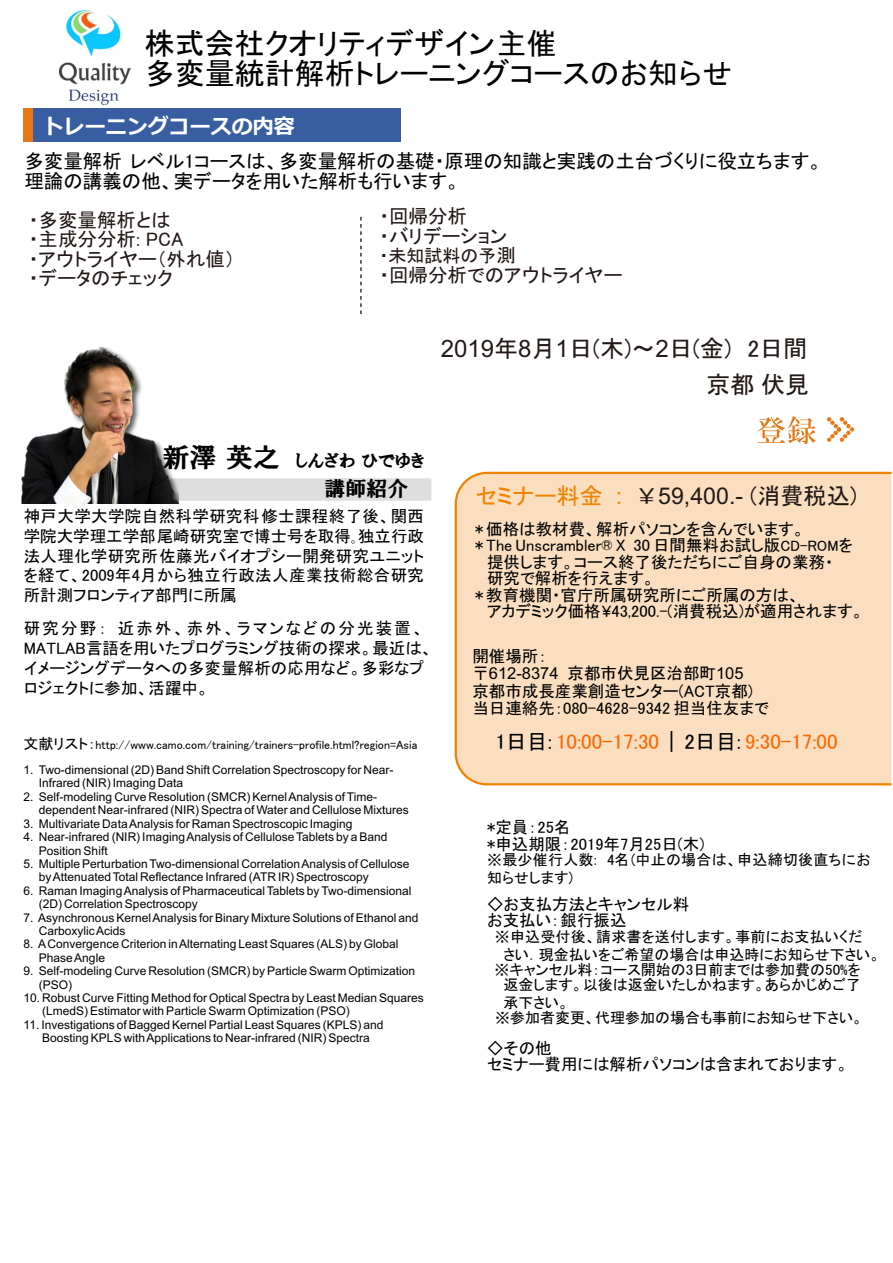
<style>
.page{position:relative;width:893px;height:1263px;background:#fff}
.page>*{position:absolute;margin:0;border:0;box-sizing:border-box;transform-origin:0 0}
.t1{font:30px/30px "MS P Gothic";color:#000}
.t2{font:24px/36.2px "MS P Gothic";color:#231916;text-align:right}
.t3{font:23.1px "Arial";color:#231916}
.t4{font:21px "MS P Gothic";color:#f60}
.t5{font:700 21px "Meiryo";color:#fff}
.t6{font:21px "HGP Soei Presence EB";color:#000}
.t7{font:19.5px/19.5px "MS P Gothic";color:#000}
.t8{font:19.5px/19.5px "MS P Gothic";color:#231916}
.t9{font:18px "HGP Soei Presence EB";color:#000}
.t10{font:18px "MS P Gothic";color:#231916}
.t11{font:16.5px/19.8px "MS P Gothic";color:#000}
.t12{font:16.5px "Arial";color:#000}
.t13{font:15px/18px "MS P Gothic";color:#000}
.t14{font:12px/13.4px "Arial";color:#000}
.t15{font:12px "MS P Gothic";color:#000}
.s1{font-size:19.5px}
.s2{font-family:"Arial"}
.s3{font-size:27px}
.s4{font-size:15px}
.s5{font-family:"MS P Gothic";color:#f08300}
.s6{color:#f08300}
.s7{font-family:"MS P Gothic"}
.s8{color:#000}
</style>
<div class="page">
<div style="left:23px;top:108px;width:377px;height:34px;background:#385ea1"></div>
<div style="left:23px;top:108px;width:9px;height:34px;background:#e87817"></div>
<svg style="left:360px;top:217px;width:2px;height:97px"></svg>
<svg style="left:178px;top:478px;width:253px;height:23px"></svg>
<svg style="left:757px;top:416px;width:59px;height:28px"></svg>
<svg style="left:827px;top:417px;width:27px;height:25px"></svg>
<div style="left:454px;top:471px;width:438px;height:315px;background:#fadebf"></div>
<img style="left:21px;top:348px;width:157px;height:155px">
<img style="left:59px;top:10px;width:71px;height:94px">
<h1 class="t1" style="left:145px;top:28px;width:589px">株式会社クオリティデザイン主催<br>多変量統計解析トレーニングコースのお知らせ</h1>
<h3 class="t5" style="left:43px;top:115px;width:253px">トレーニングコースの内容</h3>
<h3 class="t7" style="left:24px;top:151px;width:799px">多変量解析レベル1コースは、多変量解析の基礎・原理の知識と実践の土台づくりに役立ちます。理論の講義の他、実データを用いた解析も行います。</h3>
<h3 class="t8" style="left:29px;top:210px;width:207px">・多変量解析とは<br>・主成分分析: PCA<br>・アウトライヤー（外れ値）・データのチェック</h3>
<h3 class="t8" style="left:379px;top:206px;width:129px">・回帰分析<br>・バリデーション</h3>
<h3 class="t10" style="left:379px;top:247px;width:138px">・未知試料の予<span class="s1">測</span></h3>
<h3 class="t8" style="left:379px;top:265px;width:245px">・回帰分析でのアウトライヤー</h3>
<h2 class="t2" style="left:441px;top:330px;width:370px"><span class="s2">2019</span>年<span class="s2">8</span>月<span class="s2">1</span>日(木)～<span class="s2">2</span>日(金)　2日間京都伏見</h2>
<h3 class="t9" style="left:163px;top:451px;width:263px"><span class="s3">新澤 英之</span> しんざわ ひでゆき</h3>
<h3 class="t6" style="left:324px;top:478px;width:85px">講師紹介</h3>
<h3 class="t11" style="left:24px;top:506px;width:402px;text-align:justify">神戸大学大学院自然科学研究科修士課程終了後、関西学院大学理工学部尾崎研究室で博士号を取得｡独立行政法人理化学研究所佐藤光バイオプシー開発研究ユニットを経て、2009年4月から独立行政法人産業技術総合研究所計測フロンティア部門に所属</h3>
<h3 class="t11" style="left:24px;top:618px;width:411px">研究分野： 近赤外、赤外、ラマンなどの分光装置、<br>MATLAB言語を用いたプログラミング技術の探求。最近は、イメージングデータへの多変量解析の応用など。多彩なプロジェクトに参加、活躍中。</h3>
<p class="t15" style="left:24px;top:739px;width:395px"><span class="s4">文献リスト：</span>http://www.camo.com/training/trainers-profile.html?region=Asia</p>
<p class="t14" style="left:39px;top:764px;width:356px;text-indent:-15px">1. Two-dimensional (2D) Band Shift Correlation Spectroscopy for Near-<br>Infrared (NIR) Imaging Data</p>
<p class="t14" style="left:39px;top:791px;width:371px;text-indent:-15px">2. Self-modeling Curve Resolution (SMCR) Kernel Analysis of Time&shy;dependent Near-infrared (NIR) Spectra of Water and Cellulose Mixtures</p>
<p class="t14" style="left:24px;top:818px;width:330px">3. Multivariate Data Analysis for Raman Spectroscopic Imaging</p>
<p class="t14" style="left:39px;top:831px;width:350px;text-indent:-15px">4. Near-infrared (NIR) Imaging Analysis of Cellulose Tablets by a Band<br>Position Shift</p>
<p class="t14" style="left:39px;top:858px;width:372px;text-indent:-15px">5. Multiple Perturbation Two-dimensional Correlation Analysis of Cellulose by Attenuated Total Reflectance Infrared (ATR IR) Spectroscopy</p>
<p class="t14" style="left:39px;top:885px;width:374px;text-indent:-15px">6. Raman Imaging Analysis of Pharmaceutical Tablets by Two-dimensional (2D) Correlation Spectroscopy</p>
<p class="t14" style="left:39px;top:912px;width:381px;text-indent:-15px">7. Asynchronous Kernel Analysis for Binary Mixture Solutions of Ethanol and<br>Carboxylic Acids</p>
<p class="t14" style="left:39px;top:938px;width:361px;text-indent:-15px">8. AConvergence Criterion in Alternating Least Squares (ALS) by Global<br>Phase Angle</p>
<p class="t14" style="left:39px;top:965px;width:378px;text-indent:-15px">9. Self-modeling Curve Resolution (SMCR) by Particle Swarm Optimization (PSO)</p>
<p class="t14" style="left:42px;top:992px;width:383px;text-indent:-19px">10. Robust Curve Fitting Method for Optical Spectra by Least Median Squares (LmedS) Estimator with Particle Swarm Optimization (PSO)</p>
<p class="t14" style="left:24px;top:1019px;width:361px;text-align:center">11. Investigations of Bagged Kernel Partial Least Squares (KPLS) and<br>Boosting KPLS with Applications to Near-infrared (NIR) Spectra</p>
<h3 class="t3" style="left:476px;top:487px;width:383px"><span class="s5">セミナー料金</span> <span class="s6">:</span> <span class="s7">￥</span>59,400.- <span class="s7">(消費税込)</span></h3>
<h3 class="t11" style="left:475px;top:519px;width:331px">* 価格は教材費、解析パソコンを含んでいます。</h3>
<h3 class="t11" style="left:475px;top:535px;width:379px">* The Unscrambler® X 30 日間無料お試し版<span class="s4">CD-ROM</span>を</h3>
<h3 class="t11" style="left:487px;top:552px;width:348px">提供します。コース終了後ただちにご自身の業務・</h3>
<h3 class="t11" style="left:487px;top:568px;width:169px">研究で解析を行えます。</h3>
<h3 class="t11" style="left:475px;top:585px;width:326px">* 教育機関・官庁所属研究所にご所属の方は、</h3>
<h3 class="t11" style="left:487px;top:601px;width:378px">アカデミック価格¥43,200.-(消費税込)が適用されます。</h3>
<h3 class="t11" style="left:472px;top:646px;width:76px">開催場所：</h3>
<h3 class="t12" style="left:472px;top:667px;width:273px"><span class="s7">〒</span>612-8374 <span class="s7">京都市伏見区治部町</span>105</h3>
<h3 class="t11" style="left:472px;top:683px;width:298px;line-height:16.5px">京都市成長産業創造センター(ACT京都)当日連絡先：080-4628-9342 担当住友まで</h3>
<h3 class="t4" style="left:495px;top:731px;width:344px"><span class="s8">1日目:</span> 10:00-17:30 <span class="s8">| 2日目:</span> 9:30-17:00</h3>
<h3 class="t11" style="left:487px;top:819px;width:219px;line-height:16.5px">*定員：25名<br>*申込期限：2019年7月25日(木)</h3>
<p class="t13" style="left:487px;top:851px;width:385px">※最少催行人数:　4名(中止の場合は、申込締切後直ちにお知らせします)</p>
<h3 class="t11" style="left:487px;top:896px;width:204px;line-height:16.5px">◇お支払方法とキャンセル料お支払い：銀行振込</h3>
<p class="t13" style="left:503px;top:927px;width:379px;text-indent:-9px">※申込受付後、請求書を送付します。事前にお支払いくだ<br>さい．現金払いをご希望の場合は申込時にお知らせ下さい。</p>
<p class="t13" style="left:494px;top:962px;width:368px;line-height:15px;text-align:right">※キャンセル料：コース開始の3日前までは参加費の50%を返金します。以後は返金いたしかねます。あらかじめご了</p>
<p class="t13" style="left:495px;top:995px;width:370px;line-height:15px;text-indent:8px">承下さい。<br>※参加者変更、代理参加の場合も事前にお知らせ下さい。</p>
<h3 class="t11" style="left:487px;top:1040px;width:363px;line-height:16.5px">◇その他<br>セミナー費用には解析パソコンは含まれております。</h3>
</div>
